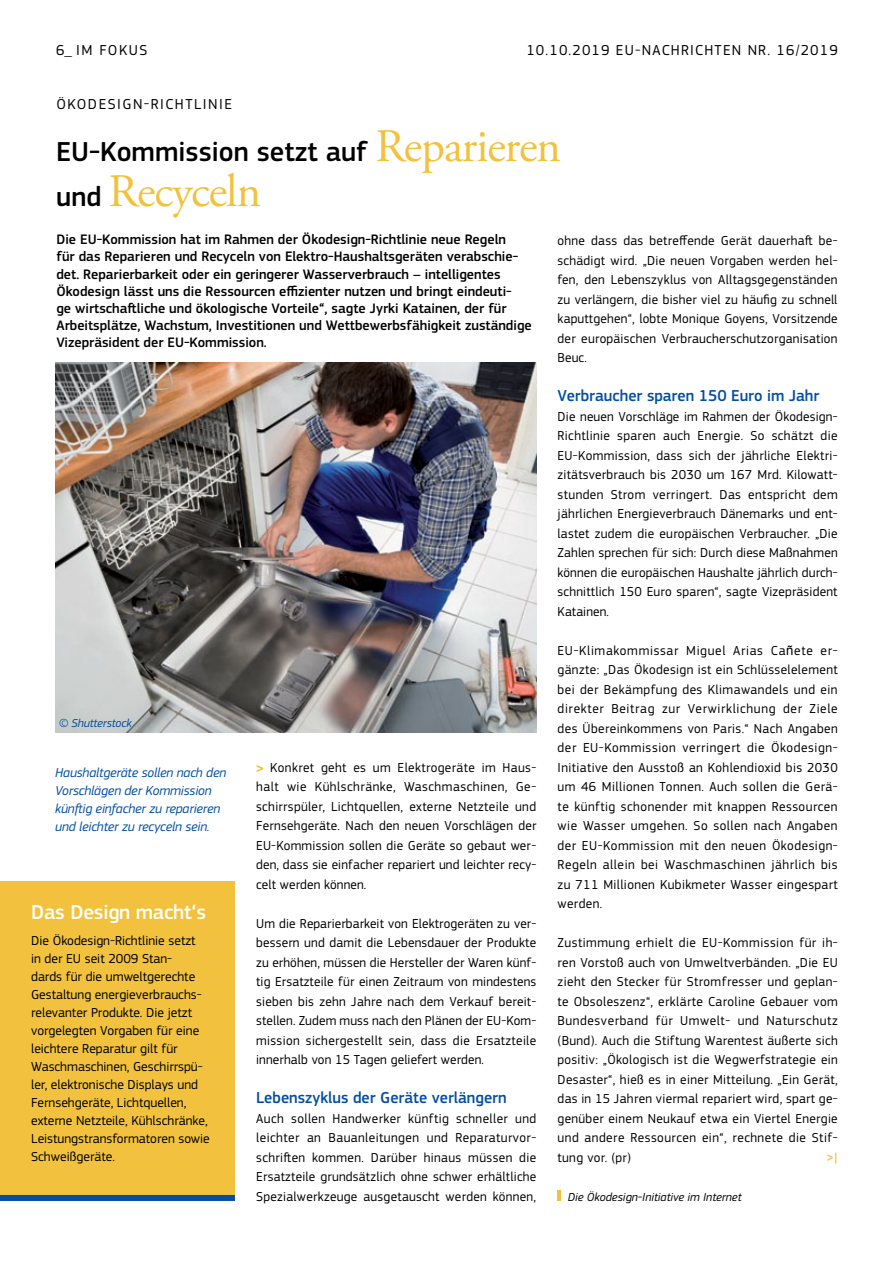
<style>
.page{position:relative;width:893px;height:1263px;background:#fff}
.page>*{position:absolute;margin:0;border:0;box-sizing:border-box;transform-origin:0 0}
.t1{font:46.5px "Adobe Garamond Pro";letter-spacing:-.02em;color:#f2c23e}
.t2{font:500 28.5px "EC Square Sans Pro";color:#000}
.t3{font:500 21px "EC Square Sans Pro";letter-spacing:-.01em;color:#fff}
.t4{font:500 16.5px "EC Square Sans Pro";color:#034ea2}
.t5{font:15px "EC Square Sans Pro";letter-spacing:.08em;color:#000}
.t6{font:500 14.25px/17.1px "EC Square Sans Pro";color:#000}
.t7{font:13.5px/19.5px "EC Square Sans Pro";letter-spacing:.01em;color:#000;text-align:justify}
.t8{font:italic 13.5px/18px "EC Square Sans Pro";letter-spacing:-.01em;color:#034ea2}
.t9{font:500 13.5px "EC Square Sans Pro";color:#f2c23e}
.t10{font:italic 12px "EC Square Sans Pro";color:#000}
.t11{font:italic 12px "EC Square Sans Pro";letter-spacing:-.01em;color:#034ea2}
.s1{font-family:"Adobe Garamond Pro";font-weight:400;font-size:46.5px;color:#f2c23e}
.s2{font-family:"EC Square Sans Pro";font-weight:500;font-size:28.5px;color:#000}
.s3{font-family:"Helvetica Neue LT";font-weight:700;font-stretch:condensed;color:#edc52a}
.s4{font-family:"Arial"}
</style>
<div class="page">
<img style="left:55px;top:362px;width:481px;height:370px">
<div style="left:0;top:882px;width:235px;height:316px;background:#f2c23e"></div>
<div style="left:0;top:1195px;width:235px;height:6px;background:#034ea2"></div>
<svg style="left:558px;top:1191px;width:3px;height:10px"></svg>
<p class="t5" style="left:56px;top:41px;width:73px">6_ im fokus</p>
<p class="t5" style="left:526px;top:42px;width:313px">10.10.2019 EU-NACHRICHTEN NR. 16/2019</p>
<p class="t5" style="left:56px;top:95px;width:42px">Ökodesign</p>
<p class="t5" style="left:144px;top:95px;width:59px">-Richtlinie</p>
<h2 class="t2" style="left:56px;top:135px;width:506px">EU-Kommission setzt auf <span class="s1">Reparieren</span></h2>
<h1 class="t1" style="left:56px;top:163px;width:207px"><span class="s2">und</span> Recyceln</h1>
<p class="t6" style="left:56px;top:231px;width:477px">Die EU-Kommission hat im Rahmen der Ökodesign-Richtlinie neue Regeln<br>für das Reparieren und Recyceln von Elektro-Haushaltsgeräten verabschie&shy;det. Reparierbarkeit oder ein geringerer Wasserverbrauch – intelligentes Ökodesign lässt uns die Ressourcen effizienter nutzen und bringt eindeuti-<br>ge wirtschaftliche und ökologische Vorteile“, sagte Jyrki Katainen, der für Arbeitsplätze, Wachstum, Investitionen und Wettbewerbsfähigkeit zuständige Vizepräsident der EU-Kommission.</p>
<p class="t11" style="left:59px;top:716px;width:74px">© Shutterstock</p>
<p class="t8" style="left:55px;top:764px;width:172px">Haushaltgeräte sollen nach den<br>Vorschlägen der Kommission künftig einfacher zu reparieren und leichter zu recyceln sein.</p>
<h3 class="t3" style="left:31px;top:899px;width:176px">Das Design macht‘s</h3>
<p class="t7" style="left:31px;top:932px;width:180px;line-height:18px;text-align:left">Die Ökodesign-Richtlinie setzt<br>in der EU seit 2009 Stan-<br>dards für die umweltgerechte<br>Gestaltung energieverbrauchs&shy;relevanter Produkte. Die jetzt vorgelegten Vorgaben für eine leichtere Reparatur gilt für<br>Waschmaschinen, Geschirrspü&shy;ler, elektronische Displays und<br>Fernsehgeräte, Lichtquellen, externe Netzteile, Kühlschränke,<br>Leistungstransformatoren sowie<br>Schweißgeräte.</p>
<p class="t7" style="left:256px;top:758px;width:282px"><span class="s3">&gt;</span> Konkret geht es um Elektrogeräte im Haus&shy;halt wie Kühlschränke, Waschmaschinen, Ge&shy;schirrspüler, Lichtquellen, externe Netzteile und Fernsehgeräte. Nach den neuen Vorschlägen der EU-Kommission sollen die Geräte so gebaut wer&shy;den, dass sie einfacher repariert und leichter recy&shy;celt werden können.</p>
<p class="t7" style="left:256px;top:914px;width:282px">Um die Reparierbarkeit von Elektrogeräten zu ver&shy;bessern und damit die Lebensdauer der Produkte zu erhöhen, müssen die Hersteller der Waren künf&shy;tig Ersatzteile für einen Zeitraum von mindestens sieben bis zehn Jahre nach dem Verkauf bereit&shy;stellen. Zudem muss nach den Plänen der EU-Kom&shy;mission sichergestellt sein, dass die Ersatzteile innerhalb von 15 Tagen geliefert werden.</p>
<p class="t4" style="left:256px;top:1088px;width:252px">Lebenszyklus der Geräte verlängern</p>
<p class="t7" style="left:256px;top:1109px;width:282px">Auch sollen Handwerker künftig schneller und leichter an Bauanleitungen und Reparaturvor&shy;schriften kommen. Darüber hinaus müssen die Ersatzteile grundsätzlich ohne schwer erhältliche Spezialwerkzeuge ausgetauscht werden können,</p>
<p class="t7" style="left:558px;top:231px;width:282px">ohne dass das betreffende Gerät dauerhaft be&shy;schädigt wird. „Die neuen Vorgaben werden hel&shy;fen, den Lebenszyklus von Alltagsgegenständen zu verlängern, die bisher viel zu häufig zu schnell kaputtgehen“, lobte Monique Goyens, Vorsitzende der europäischen Verbraucherschutzorganisation Beuc.</p>
<p class="t4" style="left:558px;top:386px;width:263px">Verbraucher sparen 150 Euro im Jahr</p>
<p class="t7" style="left:558px;top:407px;width:282px">Die neuen Vorschläge im Rahmen der Ökodesign-Richtlinie sparen auch Energie. So schätzt die EU-Kommission, dass sich der jährliche Elektri&shy;zitätsverbrauch bis 2030 um 167 Mrd. Kilowatt&shy;stunden Strom verringert. Das entspricht dem jährlichen Energieverbrauch Dänemarks und ent&shy;lastet zudem die europäischen Verbraucher. „Die Zahlen sprechen für sich: Durch diese Maßnahmen können die europäischen Haushalte jährlich durch&shy;schnittlich 150 Euro sparen“, sagte Vizepräsident Katainen.</p>
<p class="t7" style="left:558px;top:641px;width:282px">EU-Klimakommissar Miguel Arias Ca<span class="s4">ñ</span>ete er&shy;gänzte: „Das Ökodesign ist ein Schlüsselelement bei der Bekämpfung des Klimawandels und ein direkter Beitrag zur Verwirklichung der Ziele des Übereinkommens von Paris.“ Nach Angaben der EU-Kommission verringert die Ökodesign-Initiative den Ausstoß an Kohlendioxid bis 2030 um 46 Millionen Tonnen. Auch sollen die Gerä&shy;te künftig schonender mit knappen Ressourcen wie Wasser umgehen. So sollen nach Angaben der EU-Kommission mit den neuen Ökodesign-Regeln allein bei Waschmaschinen jährlich bis zu 711 Millionen Kubikmeter Wasser eingespart werden.</p>
<p class="t7" style="left:558px;top:933px;width:282px">Zustimmung erhielt die EU-Kommission für ih&shy;ren Vorstoß auch von Umweltverbänden. „Die EU zieht den Stecker für Stromfresser und geplan&shy;te Obsoleszenz“, erklärte Caroline Gebauer vom Bundesverband für Umwelt- und Naturschutz (Bund). Auch die Stiftung Warentest äußerte sich positiv: „Ökologisch ist die Wegwerfstrategie ein Desaster“, hieß es in einer Mitteilung. „Ein Gerät, das in 15 Jahren viermal repariert wird, spart ge&shy;genüber einem Neukauf etwa ein Viertel Energie und andere Ressourcen ein“, rechnete die Stif&shy;tung vor. (pr)</p>
<p class="t9" style="left:826px;top:1149px;width:13px">&gt;|</p>
<p class="t10" style="left:568px;top:1190px;width:175px">Die Ökodesign-Initiative im Internet</p>
</div>
